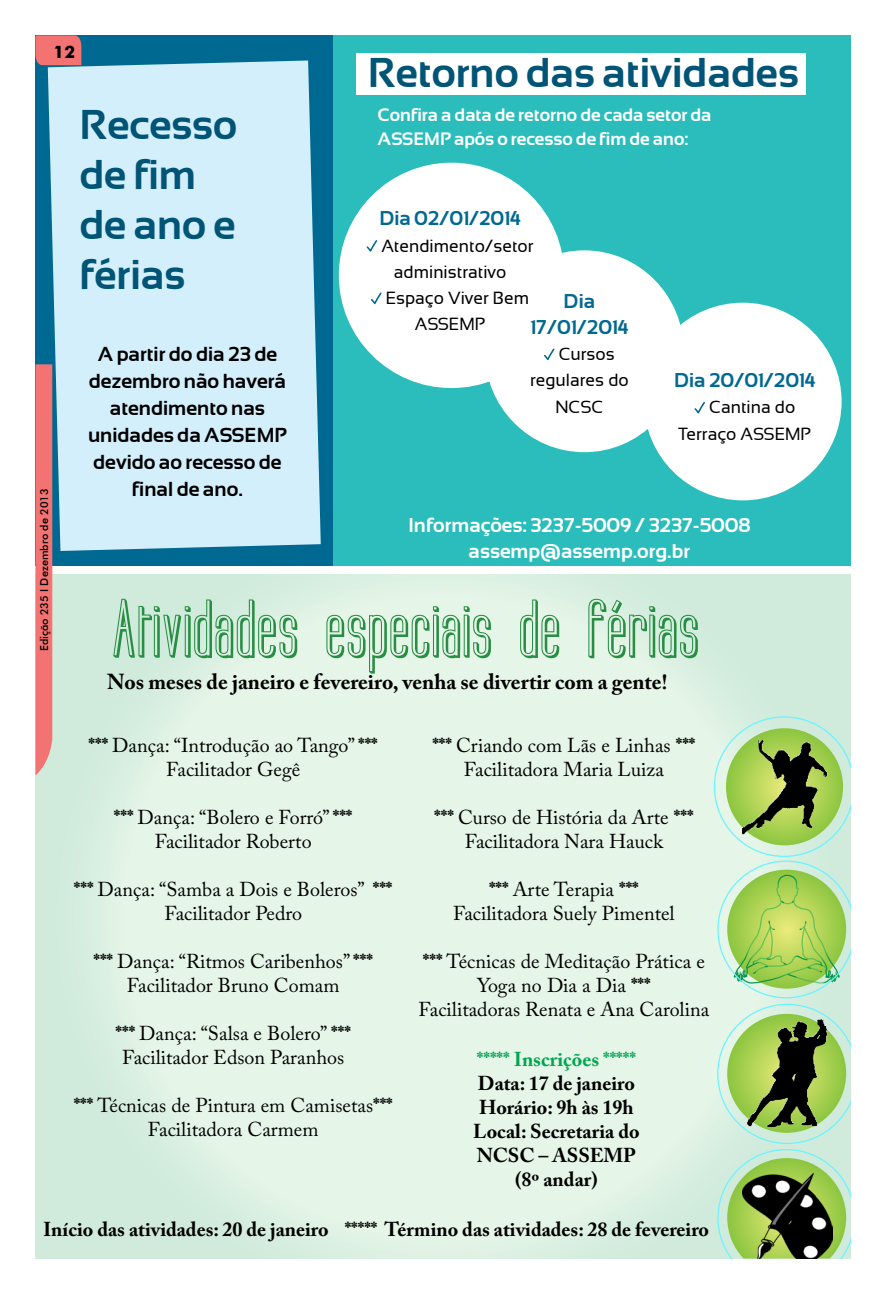
<style>
.page{position:relative;width:886px;height:1294px;background:#fff}
.page>*{position:absolute;margin:0;border:0;box-sizing:border-box;transform-origin:0 0}
.t1{font:68.75px "Labtop 3 D";color:#288e44}
.t2{font:700 41.62px/50px "Sansation";color:#005476}
.t3{font:700 21.5px "Adobe Caslon Pro";color:#000}
.t4{font:700 20.25px/27px "Sansation";color:#000;text-align:center}
.t5{font:20px/24px "Adobe Caslon Pro";color:#000;text-align:center}
.t6{font:700 20px/24px "Adobe Caslon Pro";color:#000;text-align:center}
.t7{font:700 20px/26.2px "Sansation";color:#fff;text-align:center}
.t8{font:700 20px/26.2px "Sansation";color:#006991;text-align:center}
.t9{font:700 20px "Adobe Caslon Pro";color:#00a651}
.t10{font:700 18px/23.6px "Sansation";color:#fff}
.t11{font:17.5px/26.2px "Sansation";color:#000}
.t12{font:700 17.25px "Futura BT";color:#000}
.t13{font:500 11px "Futura BT";color:#000}
.s1{font-weight:700}
</style>
<div class="page">
<svg style="left:35px;top:574px;width:815px;height:684px;background:#dff2e4"></svg>
<svg style="left:714px;top:716px;width:136px;height:542px;background:#a9ca8c"></svg>
<img style="left:743px;top:1173px;width:90px;height:85px">
<div style="left:35px;top:35px;width:298px;height:531px;background:#006991"></div>
<div style="left:48px;top:60px;width:273px;height:491px;background:#d4effc"></div>
<div style="left:333px;top:35px;width:517px;height:531px;background:#2abdbb"></div>
<div style="left:339px;top:163px;width:225px;height:225px;background:#fff;border-radius:50%"></div>
<div style="left:644px;top:303px;width:197px;height:197px;background:#fff;border-radius:50%"></div>
<div style="left:485px;top:250px;width:199px;height:202px;background:#fff;border-radius:50%"></div>
<svg style="left:35px;top:35px;width:46px;height:30px"></svg>
<svg style="left:35px;top:364px;width:17px;height:411px;background:#ee7776"></svg>
<div style="left:356px;top:54px;width:450px;height:41px;background:#fff"></div>
<svg style="left:694px;top:401px;width:11px;height:12px"></svg>
<svg style="left:544px;top:348px;width:11px;height:12px"></svg>
<svg style="left:366px;top:240px;width:12px;height:12px"></svg>
<svg style="left:371px;top:292px;width:11px;height:12px"></svg>
<p class="t12" style="left:54px;top:42px;width:23px">12</p>
<h2 class="t2" style="left:368px;top:47px;width:432px">Retorno das atividades</h2>
<p class="t13" style="left:37px;top:651px;width:164px;rotate:-90deg">Edição 235 I Dezembro de 2013</p>
<h2 class="t2" style="left:79px;top:99px;width:159px">Recesso de fim de ano e férias</h2>
<p class="t4" style="left:88px;top:340px;width:200px">A partir do dia 23 de dezembro não haverá atendimento nas unidades da ASSEMP devido ao recesso de final de ano.</p>
<p class="t10" style="left:377px;top:103px;width:335px">Confira a data de retorno de cada setor da<br>ASSEMP após o recesso de fim de ano:</p>
<p class="t8" style="left:379px;top:205px;width:143px">Dia 02/01/2014</p>
<p class="t11" style="left:381px;top:232px;width:154px">Atendimento/setor</p>
<p class="t11" style="left:394px;top:259px;width:114px">administrativo</p>
<p class="t11" style="left:386px;top:285px;width:145px">Espaço Viver Bem</p>
<p class="t11" style="left:415px;top:311px;width:72px">ASSEMP</p>
<p class="t8" style="left:530px;top:287px;width:100px">Dia<br>17/01/2014</p>
<p class="t11" style="left:559px;top:341px;width:58px">Cursos</p>
<p class="t11" style="left:530px;top:367px;width:100px">regulares do</p>
<p class="t11" style="left:555px;top:393px;width:49px">NCSC</p>
<p class="t8" style="left:674px;top:367px;width:143px">Dia 20/01/2014</p>
<p class="t11" style="left:678px;top:394px;width:134px;text-indent:31px">Cantina do<br>Terraço ASSEMP</p>
<p class="t7" style="left:408px;top:512px;width:343px">Informações: 3237-5009 / 3237-5008 assemp@assemp.org.br</p>
<h1 class="t1" style="left:111px;top:585px;width:590px">Atividades especiais de férias</h1>
<p class="t3" style="left:107px;top:668px;width:562px">Nos meses de janeiro e fevereiro, venha se divertir com a gente!</p>
<p class="t5" style="left:89px;top:732px;width:291px"><span class="s1">***</span> Dança: “Introdução ao Tango” <span class="s1">***<br></span>Facilitador Gegê</p>
<p class="t5" style="left:114px;top:804px;width:240px"><span class="s1">***</span> Dança: “Bolero e Forró” <span class="s1">***<br></span>Facilitador Roberto</p>
<p class="t5" style="left:74px;top:876px;width:320px"><span class="s1">***</span> Dança: “Samba a Dois e Boleros” <span class="s1">***<br></span>Facilitador Pedro</p>
<p class="t5" style="left:94px;top:948px;width:281px"><span class="s1">***</span> Dança: “Ritmos Caribenhos” <span class="s1">***<br></span>Facilitador Bruno Comam</p>
<p class="t5" style="left:116px;top:1020px;width:237px"><span class="s1">***</span> Dança: “Salsa e Bolero” <span class="s1">***<br></span>Facilitador Edson Paranhos</p>
<p class="t5" style="left:74px;top:1092px;width:321px"><span class="s1">***</span> Técnicas de Pintura em Camisetas<span class="s1">***<br></span>Facilitadora Carmem</p>
<p class="t5" style="left:432px;top:732px;width:265px"><span class="s1">***</span> Criando com Lãs e Linhas <span class="s1">***<br></span>Facilitadora Maria Luiza</p>
<p class="t5" style="left:434px;top:804px;width:261px"><span class="s1">***</span> Curso de História da Arte <span class="s1">***<br></span>Facilitadora Nara Hauck</p>
<p class="t5" style="left:453px;top:876px;width:223px"><span class="s1">***</span> Arte Terapia <span class="s1">***<br></span>Facilitadora Suely Pimentel</p>
<p class="t5" style="left:419px;top:948px;width:292px"><span class="s1">***</span> Técnicas de Meditação Prática e<br>Yoga no Dia a Dia <span class="s1">***<br></span>Facilitadoras Renata e Ana Carolina</p>
<p class="t9" style="left:477px;top:1046px;width:160px">***** Inscrições *****</p>
<p class="t6" style="left:473px;top:1070px;width:168px">Data: 17 de janeiro<br>Horário: 9h às 19h<br>Local: Secretaria do<br>NCSC – ASSEMP (8º andar)</p>
<p class="t6" style="left:43px;top:1216px;width:668px">Início das atividades: 20 de janeiro ***** Término das atividades: 28 de fevereiro</p>
</div>
